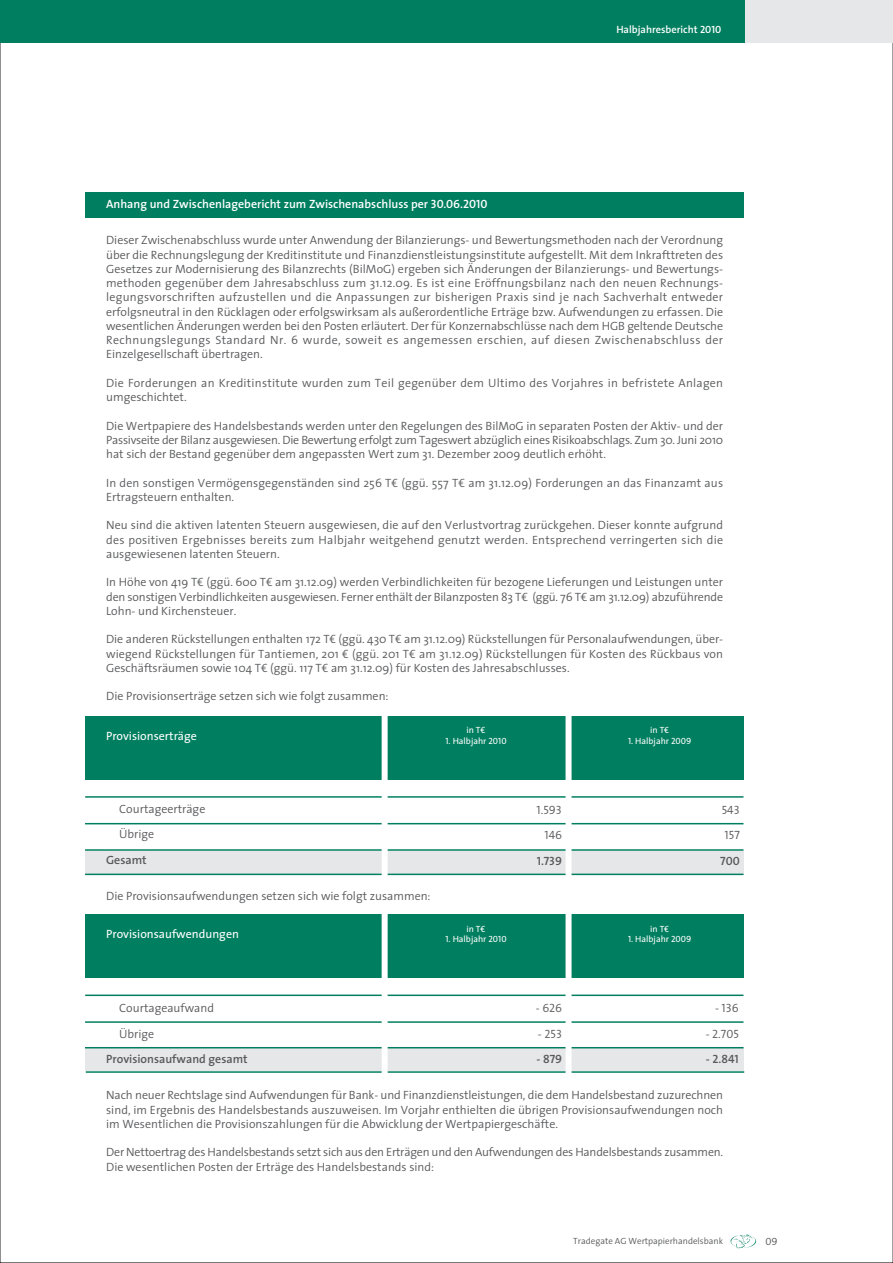
<style>
.page{position:relative;width:893px;height:1263px;background:#fff}
.page>*{position:absolute;margin:0;border:0;box-sizing:border-box;transform-origin:0 0}
.t1{font:300 12px/14.2px "The Sans";color:#58595b;text-align:justify}
.t2{font:300 12px/14.2px "The Sans";letter-spacing:.02em;color:#58595b}
.t3{font:600 12px "The Sans";color:#fff}
.t4{font:12px "The Sans";color:#fff}
.t5{font:12px/25.5px "The Sans Semi Light Caps";color:#58595b;text-align:right}
.t6{font:600 12px "The Sans";color:#58595b}
.t7{font:12px "The Sans Semi Bold Caps";color:#58595b}
.t8{font:600 10.5px "The Sans";color:#fff}
.t9{font:10.5px "The Sans Semi Light Caps";color:#58595b}
.t10{font:9px "The Sans";color:#fff}
.t11{font:300 9px "The Sans";color:#58595b}
.s1{font-family:"The Sans Semi Bold Caps";font-weight:400}
.s2{font-family:"The Sans Caps"}
</style>
<div class="page">
<svg style="left:730px;top:1234px;width:26px;height:15px"></svg>
<div style="left:739px;top:0;width:154px;height:43px;background:#e6e7e8"></div>
<div style="left:0;top:0;width:744px;height:43px;background:#007f60"></div>
<div style="left:85px;top:851px;width:658px;height:24px;background:#e6e7e8"></div>
<hr style="left:85px;top:796px;width:658px;height:2px;background:#007f60">
<hr style="left:85px;top:823px;width:658px;height:1px;background:#007f60">
<hr style="left:85px;top:849px;width:658px;height:2px;background:#007f60">
<hr style="left:85px;top:874px;width:658px;height:1px;background:#007f60">
<div style="left:85px;top:716px;width:658px;height:63px;background:#007f60"></div>
<div style="left:382px;top:716px;width:6px;height:172px;background:#fff"></div>
<div style="left:565px;top:710px;width:6px;height:176px;background:#fff"></div>
<div style="left:85px;top:1047px;width:658px;height:24px;background:#e6e7e8"></div>
<hr style="left:85px;top:995px;width:658px;height:1px;background:#007f60">
<hr style="left:85px;top:1021px;width:658px;height:2px;background:#007f60">
<hr style="left:85px;top:1047px;width:658px;height:1px;background:#007f60">
<hr style="left:86px;top:1071px;width:658px;height:2px;background:#007f60">
<div style="left:85px;top:914px;width:658px;height:64px;background:#007f60"></div>
<div style="left:382px;top:914px;width:6px;height:170px;background:#fff"></div>
<div style="left:565px;top:909px;width:6px;height:174px;background:#fff"></div>
<div style="left:85px;top:192px;width:659px;height:26px;background:#007f60"></div>
<p class="t3" style="left:106px;top:200px;width:383px">Anhang und Zwischenlagebericht zum Zwischenabschluss per <span class="s1">30.06.2010</span></p>
<p class="t8" style="left:616px;top:25px;width:106px">Halbjahresbericht <span class="s1">2010</span></p>
<p class="t1" style="left:106px;top:234px;width:618px">Dieser Zwischenabschluss wurde unter Anwendung der Bilanzierungs- und Bewertungsmethoden nach der Verordnung über die Rechnungslegung der Kreditinstitute und Finanzdienstleistungsinstitute aufgestellt. Mit dem Inkrafttreten des Gesetzes zur Modernisierung des Bilanzrechts (BilMoG) ergeben sich Änderungen der Bilanzierungs- und Bewertungs&shy;methoden gegenüber dem Jahresabschluss zum 31.12.09. Es ist eine Eröffnungsbilanz nach den neuen Rechnungs&shy;legungsvorschriften aufzustellen und die Anpassungen zur bisherigen Praxis sind je nach Sachverhalt entweder erfolgsneutral in den Rücklagen oder erfolgswirksam als außerordentliche Erträge bzw. Aufwendungen zu erfassen. Die wesentlichen Änderungen werden bei den Posten erläutert. Der für Konzernabschlüsse nach dem HGB geltende Deutsche Rechnungslegungs Standard Nr. 6 wurde, soweit es angemessen erschien, auf diesen Zwischenabschluss der Einzelgesellschaft übertragen.</p>
<p class="t2" style="left:106px;top:377px;width:618px">Die Forderungen an Kreditinstitute wurden zum Teil gegenüber dem Ultimo des Vorjahres in befristete Anlagen umgeschichtet.</p>
<p class="t1" style="left:106px;top:420px;width:618px">Die Wertpapiere des Handelsbestands werden unter den Regelungen des BilMoG in separaten Posten der Aktiv- und der Passivseite der Bilanz ausgewiesen. Die Bewertung erfolgt zum Tageswert abzüglich eines Risikoabschlags. Zum 30. Juni 2010 hat sich der Bestand gegenüber dem angepassten Wert zum 31. Dezember 2009 deutlich erhöht.</p>
<p class="t1" style="left:106px;top:477px;width:618px">In den sonstigen Vermögensgegenständen sind 256 T¤ (ggü. 557 T¤ am 31.12.09) Forderungen an das Finanzamt aus<br>Ertragsteuern enthalten.</p>
<p class="t1" style="left:106px;top:519px;width:618px">Neu sind die aktiven latenten Steuern ausgewiesen, die auf den Verlustvortrag zurückgehen. Dieser konnte aufgrund des positiven Ergebnisses bereits zum Halbjahr weitgehend genutzt werden. Entsprechend verringerten sich die ausgewiesenen latenten Steuern.</p>
<p class="t1" style="left:106px;top:576px;width:618px">In Höhe von 419 T¤ (ggü. 600 T¤ am 31.12.09) werden Verbindlichkeiten für bezogene Lieferungen und Leistungen unter den sonstigen Verbindlichkeiten ausgewiesen. Ferner enthält der Bilanzposten 83 T¤ (ggü. 76 T¤ am 31.12.09) abzuführende Lohn- und Kirchensteuer.</p>
<p class="t1" style="left:106px;top:633px;width:618px">Die anderen Rückstellungen enthalten 172 T¤ (ggü. 430 T¤ am 31.12.09) Rückstellungen für Personalaufwendungen, über&shy;wiegend Rückstellungen für Tantiemen, 201 ¤ (ggü. 201 T¤ am 31.12.09) Rückstellungen für Kosten des Rückbaus von Geschäftsräumen sowie 104 T¤ (ggü. 117 T¤ am 31.12.09) für Kosten des Jahresabschlusses.</p>
<p class="t1" style="left:106px;top:690px;width:284px">Die Provisionserträge setzen sich wie folgt zusammen:</p>
<p class="t4" style="left:106px;top:731px;width:92px">Provisionserträge</p>
<p class="t10" style="left:466px;top:727px;width:21px">in T¤</p>
<p class="t10" style="left:445px;top:738px;width:63px"><span class="s2">1.</span> Halbjahr <span class="s2">2010</span></p>
<p class="t10" style="left:650px;top:727px;width:21px">in T¤</p>
<p class="t10" style="left:628px;top:737px;width:65px"><span class="s2">1.</span> Halbjahr <span class="s2">2009</span></p>
<p class="t1" style="left:119px;top:797px;width:88px;line-height:25.5px">Courtageerträge<br>Übrige</p>
<p class="t6" style="left:106px;top:855px;width:42px">Gesamt</p>
<p class="t5" style="left:537px;top:797px;width:27px">1.593<br>146</p>
<p class="t7" style="left:537px;top:853px;width:27px">1.739</p>
<p class="t5" style="left:722px;top:797px;width:20px;text-align:left">543<br>157</p>
<p class="t7" style="left:720px;top:853px;width:21px">700</p>
<p class="t1" style="left:106px;top:890px;width:326px">Die Provisionsaufwendungen setzen sich wie folgt zusammen:</p>
<p class="t4" style="left:106px;top:930px;width:134px">Provisionsaufwendungen</p>
<p class="t10" style="left:466px;top:925px;width:21px">in T¤</p>
<p class="t10" style="left:445px;top:936px;width:63px"><span class="s2">1.</span> Halbjahr <span class="s2">2010</span></p>
<p class="t10" style="left:650px;top:925px;width:21px">in T¤</p>
<p class="t10" style="left:628px;top:936px;width:65px"><span class="s2">1.</span> Halbjahr <span class="s2">2009</span></p>
<p class="t1" style="left:119px;top:996px;width:96px;line-height:25.5px">Courtageaufwand<br>Übrige</p>
<p class="t6" style="left:106px;top:1054px;width:143px">Provisionsaufwand gesamt</p>
<p class="t5" style="left:536px;top:995px;width:28px">- 626</p>
<p class="t5" style="left:538px;top:1021px;width:26px">- 253</p>
<p class="t7" style="left:536px;top:1052px;width:27px">- 879</p>
<p class="t5" style="left:715px;top:995px;width:25px">- 136</p>
<p class="t5" style="left:706px;top:1021px;width:35px">- 2.705</p>
<p class="t7" style="left:706px;top:1052px;width:34px">- 2.841</p>
<p class="t1" style="left:106px;top:1089px;width:618px">Nach neuer Rechtslage sind Aufwendungen für Bank- und Finanzdienstleistungen, die dem Handelsbestand zuzurechnen sind, im Ergebnis des Handelsbestands auszuweisen. Im Vorjahr enthielten die übrigen Provisionsaufwendungen noch im Wesentlichen die Provisionszahlungen für die Abwicklung der Wertpapiergeschäfte.</p>
<p class="t1" style="left:106px;top:1146px;width:618px">Der Nettoertrag des Handelsbestands setzt sich aus den Erträgen und den Aufwendungen des Handelsbestands zusammen.<br>Die wesentlichen Posten der Erträge des Handelsbestands sind:</p>
<p class="t11" style="left:573px;top:1237px;width:151px">Tradegate AG Wertpapierhandelsbank</p>
<p class="t9" style="left:765px;top:1235px;width:14px">09</p>
</div>
